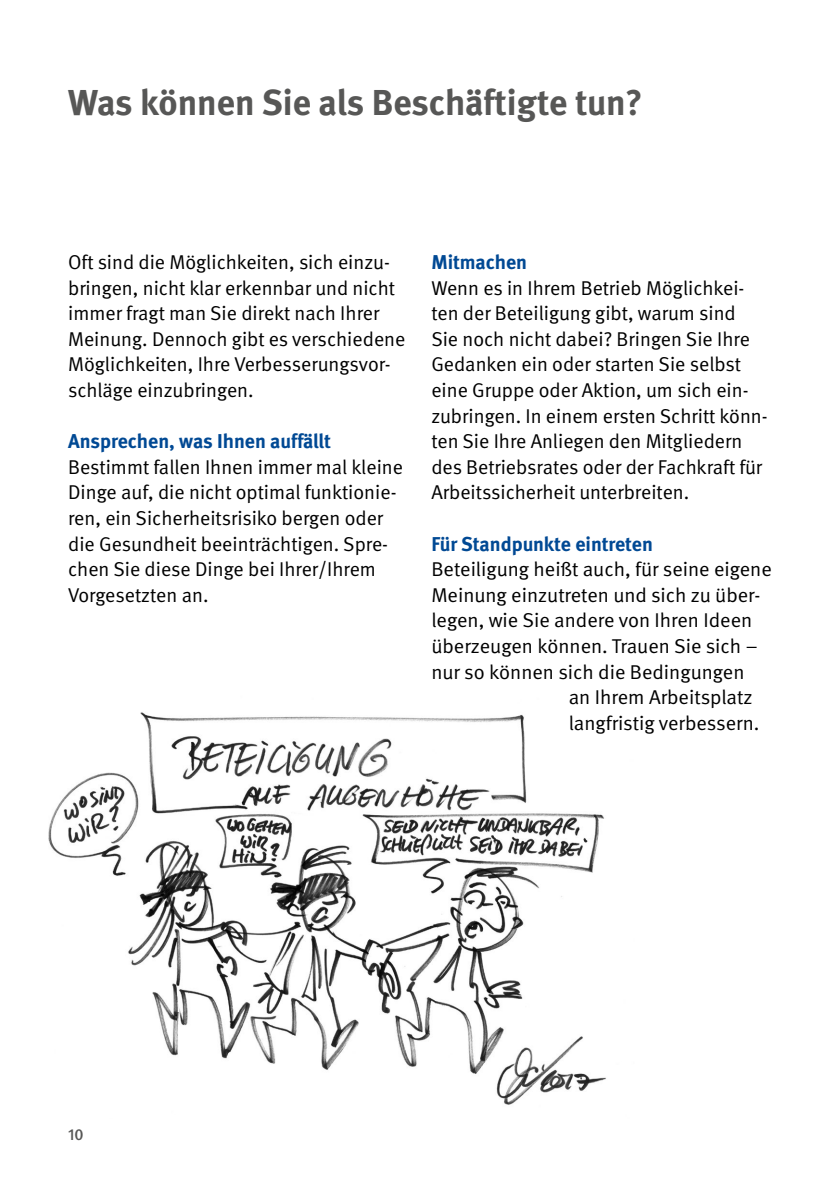
<style>
.page{position:relative;width:840px;height:1191px;background:#fff}
.page>*{position:absolute;margin:0;border:0;box-sizing:border-box;transform-origin:0 0}
.Überschriften_H1_ohne_Zahl{font:700 36px "DGUV Meta";color:#575756}
.Fließtext_FT_Abstand_nach{font:20px/25.6px "DGUV Meta";color:#000}
._02_Fließtext_10pt_Auto-Bullets{font:20px "DGUV Meta";color:#000}
.Überschriften_H2_ohne_Zahl{font:700 20px "DGUV Meta";color:#004994}
.t1{font:500 16px "DGUV Meta";color:#575756}
</style>
<div class="page">
<img style="left:48px;top:700px;width:579px;height:405px">
<h1 class="Überschriften_H1_ohne_Zahl" style="left:68px;top:81px;width:575px">Was können Sie als Beschäftigte tun?</h1>
<p class="Fließtext_FT_Abstand_nach" style="left:68px;top:250px;width:338px">Oft sind die Möglichkeiten, sich einzu&shy;bringen, nicht klar erkennbar und nicht immer fragt man Sie direkt nach Ihrer Meinung. Dennoch gibt es verschiedene Möglichkeiten, Ihre Verbesserungsvor&shy;schläge einzubringen.</p>
<h2 class="Überschriften_H2_ohne_Zahl" style="left:68px;top:429px;width:264px">Ansprechen, was Ihnen auffällt</h2>
<p class="Fließtext_FT_Abstand_nach" style="left:68px;top:454px;width:336px">Bestimmt fallen Ihnen immer mal kleine Dinge auf, die nicht optimal funktionie&shy;ren, ein Sicherheitsrisiko bergen oder die Gesundheit beeinträchtigen. Spre&shy;chen Sie diese Dinge bei Ihrer/Ihrem Vorgesetzten an.</p>
<h2 class="Überschriften_H2_ohne_Zahl" style="left:431px;top:250px;width:97px">Mitmachen</h2>
<p class="Fließtext_FT_Abstand_nach" style="left:431px;top:275px;width:337px">Wenn es in Ihrem Betrieb Möglichkei&shy;ten der Beteiligung gibt, warum sind Sie noch nicht dabei? Bringen Sie Ihre Gedanken ein oder starten Sie selbst eine Gruppe oder Aktion, um sich ein&shy;zubringen. In einem ersten Schritt könn&shy;ten Sie Ihre Anliegen den Mitgliedern des Betriebsrates oder der Fachkraft für Arbeitssicherheit unterbreiten.</p>
<h2 class="Überschriften_H2_ohne_Zahl" style="left:431px;top:532px;width:223px">Für Standpunkte eintreten</h2>
<p class="_02_Fließtext_10pt_Auto-Bullets" style="left:431px;top:558px;width:342px">Beteiligung heißt auch, für seine eigene</p>
<p class="_02_Fließtext_10pt_Auto-Bullets" style="left:431px;top:583px;width:330px">Meinung einzutreten und sich zu über-</p>
<p class="_02_Fließtext_10pt_Auto-Bullets" style="left:431px;top:609px;width:322px">legen, wie Sie andere von Ihren Ideen</p>
<p class="_02_Fließtext_10pt_Auto-Bullets" style="left:431px;top:634px;width:328px">überzeugen können. Trauen Sie sich –</p>
<p class="_02_Fließtext_10pt_Auto-Bullets" style="left:431px;top:660px;width:314px">nur so können sich die Bedingungen</p>
<p class="_02_Fließtext_10pt_Auto-Bullets" style="left:568px;top:686px;width:185px">an Ihrem Arbeitsplatz</p>
<p class="_02_Fließtext_10pt_Auto-Bullets" style="left:568px;top:711px;width:192px">langfristig verbessern.</p>
<p class="t1" style="left:68px;top:1124px;width:17px">10</p>
</div>
